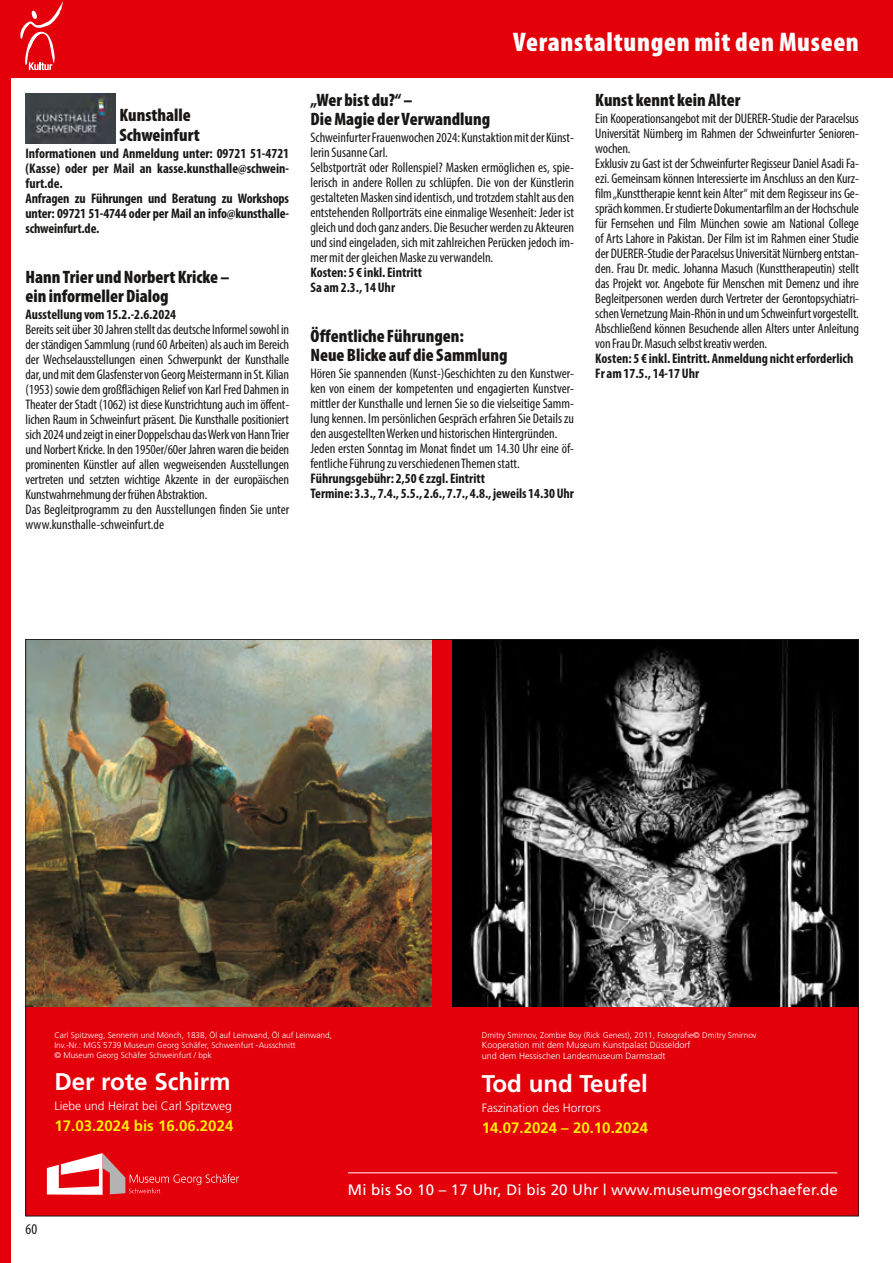
<style>
.page{position:relative;width:893px;height:1263px;background:#fff}
.page>*{position:absolute;margin:0;border:0;box-sizing:border-box;transform-origin:0 0}
.t1{font:900 condensed 27px "Myriad Pro";letter-spacing:.025em;color:#fff}
.t2{font:700 24.15px "Frutiger";color:#fff}
.t3{font:900 condensed 18px/19.5px "Myriad Pro";color:#181716}
.t4{font:15.15px "Frutiger";letter-spacing:.015em;color:#fff}
.t5{font:700 15.15px "Frutiger";color:#ffed00}
.t6{font:condensed 15px "Myriad Pro";color:#181716}
.t7{font:condensed 13.8px/15px "Myriad Pro";letter-spacing:-.01em;color:#181716}
.t8{font:700 condensed 13.8px/15px "Myriad Pro";color:#181716}
.t9{font:300 12px "Frutiger";color:#fff}
.t10{font:300 9px/10.8px "Frutiger";color:#fff}
.t11{font:300 8.25px/9.9px "Frutiger";color:#fff}
</style>
<div class="page">
<div style="left:0;top:0;width:11px;height:1263px;background:#e3000b"></div>
<div style="left:0;top:0;width:893px;height:77px;background:#e3000b"></div>
<svg style="left:20px;top:1px;width:43px;height:69px"></svg>
<img style="left:26px;top:94px;width:89px;height:50px">
<div style="left:26px;top:639px;width:833px;height:577px;background:#e3000b"></div>
<svg style="left:47px;top:1153px;width:192px;height:42px"></svg>
<hr style="left:348px;top:1172px;width:489px;height:1px;background:#fff">
<img style="left:28px;top:641px;width:404px;height:366px">
<img style="left:453px;top:641px;width:404px;height:366px">
<h3 class="t3" style="left:119px;top:105px;width:82px">Kunsthalle<br>Schweinfurt</h3>
<p class="t8" style="left:26px;top:146px;width:265px">Informationen und Anmeldung unter: 09721 51-4721 (Kasse) oder per Mail an kasse.kunsthalle@schwein&shy;furt.de.<br>Anfragen zu Führungen und Beratung zu Workshops unter: 09721 51-4744 oder per Mail an info@kunsthalle&shy;schweinfurt.de.</p>
<h3 class="t3" style="left:26px;top:266px;width:205px">Hann Trier und Norbert Kricke – ein informeller Dialog</h3>
<p class="t8" style="left:26px;top:307px;width:152px">Ausstellung vom 15.2.-2.6.2024</p>
<p class="t7" style="left:26px;top:322px;width:265px">Bereits seit über 30 Jahren stellt das deutsche Informel sowohl in der ständigen Sammlung (rund 60 Arbeiten) als auch im Bereich der Wechselausstellungen einen Schwerpunkt der Kunsthalle dar, und mit dem Glasfenster von Georg Meistermann in St. Kilian (1953) sowie dem großflächigen Relief von Karl Fred Dahmen in Theater der Stadt (1062) ist diese Kunstrichtung auch im öffent&shy;lichen Raum in Schweinfurt präsent. Die Kunsthalle positioniert sich 2024 und zeigt in einer Doppelschau das Werk von Hann Trier und Norbert Kricke. In den 1950er/60er Jahren waren die beiden prominenten Künstler auf allen wegweisenden Ausstellungen vertreten und setzten wichtige Akzente in der europäischen Kunstwahrnehmung der frühen Abstraktion.<br>Das Begleitprogramm zu den Ausstellungen finden Sie unter www.kunsthalle-schweinfurt.de</p>
<h1 class="t1" style="left:513px;top:25px;width:347px">Veranstaltungen mit den Museen</h1>
<h3 class="t3" style="left:310px;top:89px;width:181px">„Wer bist du?“ –<br>Die Magie der Verwandlung</h3>
<p class="t7" style="left:310px;top:130px;width:265px">Schweinfurter Frauenwochen 2024: Kunstaktion mit der Künst&shy;lerin Susanne Carl.<br>Selbstporträt oder Rollenspiel? Masken ermöglichen es, spie&shy;lerisch in andere Rollen zu schlüpfen. Die von der Künstlerin gestalteten Masken sind identisch, und trotzdem stahlt aus den entstehenden Rollporträts eine einmalige Wesenheit: Jeder ist gleich und doch ganz anders. Die Besucher werden zu Akteuren und sind eingeladen, sich mit zahlreichen Perücken jedoch im&shy;mer mit der gleichen Maske zu verwandeln.</p>
<p class="t8" style="left:310px;top:265px;width:113px">Kosten: 5 € inkl. Eintritt<br>Sa am 2.3., 14 Uhr</p>
<h3 class="t3" style="left:310px;top:326px;width:199px">Öffentliche Führungen:<br>Neue Blicke auf die Sammlung</h3>
<p class="t7" style="left:310px;top:366px;width:265px">Hören Sie spannenden (Kunst-)Geschichten zu den Kunstwer&shy;ken von einem der kompetenten und engagierten Kunstver&shy;mittler der Kunsthalle und lernen Sie so die vielseitige Samm&shy;lung kennen. Im persönlichen Gespräch erfahren Sie Details zu den ausgestellten Werken und historischen Hintergründen.<br>Jeden ersten Sonntag im Monat findet um 14.30 Uhr eine öf&shy;fentliche Führung zu verschiedenen Themen statt.</p>
<p class="t8" style="left:310px;top:471px;width:265px">Führungsgebühr: 2,50 € zzgl. Eintritt<br>Termine: 3.3., 7.4., 5.5., 2.6., 7.7., 4.8., jeweils 14.30 Uhr</p>
<h3 class="t3" style="left:595px;top:89px;width:147px">Kunst kennt kein Alter</h3>
<p class="t7" style="left:595px;top:111px;width:265px">Ein Kooperationsangebot mit der DUERER-Studie der Paracelsus Universität Nürnberg im Rahmen der Schweinfurter Senioren&shy;wochen.<br>Exklusiv zu Gast ist der Schweinfurter Regisseur Daniel Asadi Fa&shy;ezi. Gemeinsam können Interessierte im Anschluss an den Kurz&shy;film „Kunsttherapie kennt kein Alter“ mit dem Regisseur ins Ge&shy;spräch kommen. Er studierte Dokumentarfilm an der Hochschule für Fernsehen und Film München sowie am National College of Arts Lahore in Pakistan. Der Film ist im Rahmen einer Studie der DUERER-Studie der Paracelsus Universität Nürnberg entstan&shy;den. Frau Dr. medic. Johanna Masuch (Kunsttherapeutin) stellt das Projekt vor. Angebote für Menschen mit Demenz und ihre Begleitpersonen werden durch Vertreter der Gerontopsychiatri&shy;schen Vernetzung Main-Rhön in und um Schweinfurt vorgestellt.<br>Abschließend können Besuchende allen Alters unter Anleitung von Frau Dr. Masuch selbst kreativ werden.</p>
<p class="t8" style="left:595px;top:350px;width:260px">Kosten: 5 € inkl. Eintritt. Anmeldung nicht erforderlich<br>Fr am 17.5., 14-17 Uhr</p>
<p class="t11" style="left:54px;top:1030px;width:279px">Carl Spitzweg, Sennerin und Mönch, 1838, Öl auf Leinwand, Öl auf Leinwand,<br>Inv.-Nr.: MGS 5739 Museum Georg Schäfer, Schweinfurt -Ausschnitt<br>© Museum Georg Schäfer Schweinfurt / bpk</p>
<h2 class="t2" style="left:54px;top:1068px;width:178px">Der rote Schirm</h2>
<p class="t9" style="left:54px;top:1099px;width:179px">Liebe und Heirat bei Carl Spitzweg</p>
<p class="t5" style="left:54px;top:1117px;width:181px">17.03.2024 bis 16.06.2024</p>
<p class="t11" style="left:482px;top:1030px;width:276px">Dmitry Smirnov, Zombie Boy (Rick Genest), 2011, Fotografie© Dmitry Smirnov</p>
<p class="t10" style="left:482px;top:1039px;width:210px">Kooperation mit dem Museum Kunstpalast Düsseldorf und dem Hessischen Landesmuseum Darmstadt</p>
<h2 class="t2" style="left:482px;top:1069px;width:167px">Tod und Teufel</h2>
<p class="t9" style="left:482px;top:1101px;width:120px">Faszination des Horrors</p>
<p class="t5" style="left:482px;top:1119px;width:168px">14.07.2024 – 20.10.2024</p>
<p class="t6" style="left:26px;top:1220px;width:13px">60</p>
<p class="t4" style="left:348px;top:1181px;width:491px">Mi bis So 10 – 17 Uhr, Di bis 20 Uhr | www.museumgeorgschaefer.de</p>
</div>
